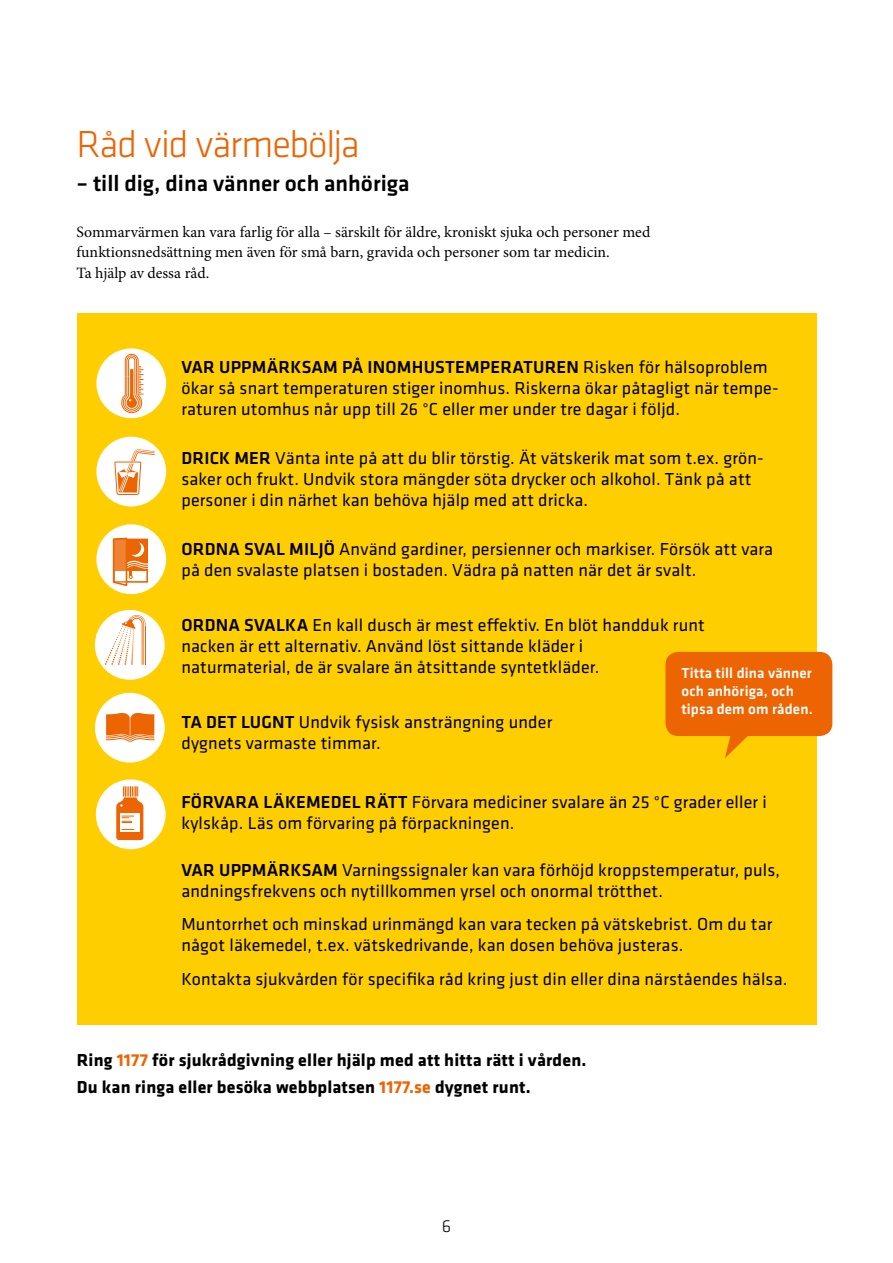
<style>
.page{position:relative;width:893px;height:1263px;background:#fff}
.page>*{position:absolute;margin:0;border:0;box-sizing:border-box;transform-origin:0 0}
.t1{font:300 39px "Klavika";letter-spacing:-.035em;color:#ec6502}
.t2{font:500 23.25px "Klavika";color:#000}
.t3{font:18px/21px "Klavika";letter-spacing:.01em;color:#000}
.t4{font:700 18px/27px "Klavika";letter-spacing:.01em;color:#000}
.t5{font:300 18px "Klavika";color:#000}
.t6{font:15.75px/20.2px "Minion Pro";color:#000}
.t7{font:500 15px/18px "Klavika";letter-spacing:.01em;color:#fff}
.s1{font-weight:500}
.s2{color:#ec6502}
</style>
<div class="page">
<hr style="left:892px;top:0;width:1px;height:1263px;background:#ec6502">
<div style="left:77px;top:314px;width:739px;height:711px;background:#ffce00"></div>
<div style="left:665px;top:652px;width:167px;height:84px;background:#ec6502;border-radius:13px"></div>
<svg style="left:725px;top:736px;width:23px;height:22px"></svg>
<div style="left:96px;top:348px;width:70px;height:70px;background:#fff;border-radius:50%"></div>
<svg style="left:122px;top:353px;width:21px;height:60px"></svg>
<div style="left:96px;top:437px;width:70px;height:69px;background:#fff;border-radius:50%"></div>
<svg style="left:114px;top:449px;width:41px;height:56px"></svg>
<div style="left:96px;top:524px;width:70px;height:70px;background:#fff;border-radius:50%"></div>
<svg style="left:112px;top:537px;width:44px;height:50px"></svg>
<div style="left:95px;top:610px;width:70px;height:70px;background:#fff;border-radius:50%"></div>
<svg style="left:105px;top:615px;width:41px;height:50px"></svg>
<div style="left:95px;top:693px;width:70px;height:69px;background:#fff;border-radius:50%"></div>
<svg style="left:105px;top:713px;width:50px;height:29px"></svg>
<div style="left:96px;top:779px;width:70px;height:70px;background:#fff;border-radius:50%"></div>
<svg style="left:116px;top:786px;width:27px;height:54px"></svg>
<h1 class="t1" style="left:77px;top:121px;width:285px">Råd vid värmebölja</h1>
<p class="t2" style="left:77px;top:168px;width:335px">– till dig, dina vänner och anhöriga</p>
<p class="t6" style="left:77px;top:222px;width:575px">Sommarvärmen kan vara farlig för alla – särskilt för äldre, kroniskt sjuka och personer med funktionsnedsättning men även för små barn, gravida och personer som tar medicin.<br>Ta hjälp av dessa råd.</p>
<p class="t3" style="left:181px;top:356px;width:599px"><span class="s1">VAR UPPMÄRKSAM PÅ INOMHUSTEMPERATUREN</span> Risken för hälsoproblem ökar så snart temperaturen stiger inomhus. Riskerna ökar påtagligt när tempe&shy;raturen utomhus når upp till 26 °C eller mer under tre dagar i följd.</p>
<p class="t3" style="left:181px;top:447px;width:584px"><span class="s1">DRICK MER</span> Vänta inte på att du blir törstig. Ät vätskerik mat som t.ex. grön&shy;saker och frukt. Undvik stora mängder söta drycker och alkohol. Tänk på att personer i din närhet kan behöva hjälp med att dricka.</p>
<p class="t3" style="left:181px;top:538px;width:593px"><span class="s1">ORDNA SVAL MILJÖ</span> Använd gardiner, persienner och markiser. Försök att vara på den svalaste platsen i bostaden. Vädra på natten när det är svalt.</p>
<p class="t3" style="left:181px;top:614px;width:525px"><span class="s1">ORDNA SVALKA</span> En kall dusch är mest effektiv. En blöt handduk runt nacken är ett alternativ. Använd löst sittande kläder i<br>naturmaterial, de är svalare än åtsittande syntetkläder.</p>
<p class="t3" style="left:181px;top:711px;width:372px"><span class="s1">TA DET LUGNT</span> Undvik fysisk ansträngning under dygnets varmaste timmar.</p>
<p class="t7" style="left:681px;top:664px;width:133px">Titta till dina vänner och anhöriga, och tipsa dem om råden.</p>
<p class="t3" style="left:181px;top:791px;width:587px"><span class="s1">FÖRVARA LÄKEMEDEL RÄTT</span> Förvara mediciner svalare än 25 °C grader eller i kylskåp. Läs om förvaring på förpackningen.</p>
<p class="t3" style="left:181px;top:858px;width:600px"><span class="s1">VAR UPPMÄRKSAM</span> Varningssignaler kan vara förhöjd kroppstemperatur, puls, andningsfrekvens och nytillkommen yrsel och onormal trötthet.</p>
<p class="t3" style="left:181px;top:913px;width:592px">Muntorrhet och minskad urinmängd kan vara tecken på vätskebrist. Om du tar något läkemedel, t.ex. vätskedrivande, kan dosen behöva justeras.</p>
<p class="t3" style="left:181px;top:968px;width:607px">Kontakta sjukvården för specifika råd kring just din eller dina närståendes hälsa.</p>
<p class="t4" style="left:77px;top:1045px;width:511px">Ring <span class="s2">1177</span> för sjukrådgivning eller hjälp med att hitta rätt i vården.<br>Du kan ringa eller besöka webbplatsen <span class="s2">1177.se</span> dygnet runt.</p>
<p class="t5" style="left:442px;top:1215px;width:11px">6</p>
</div>
